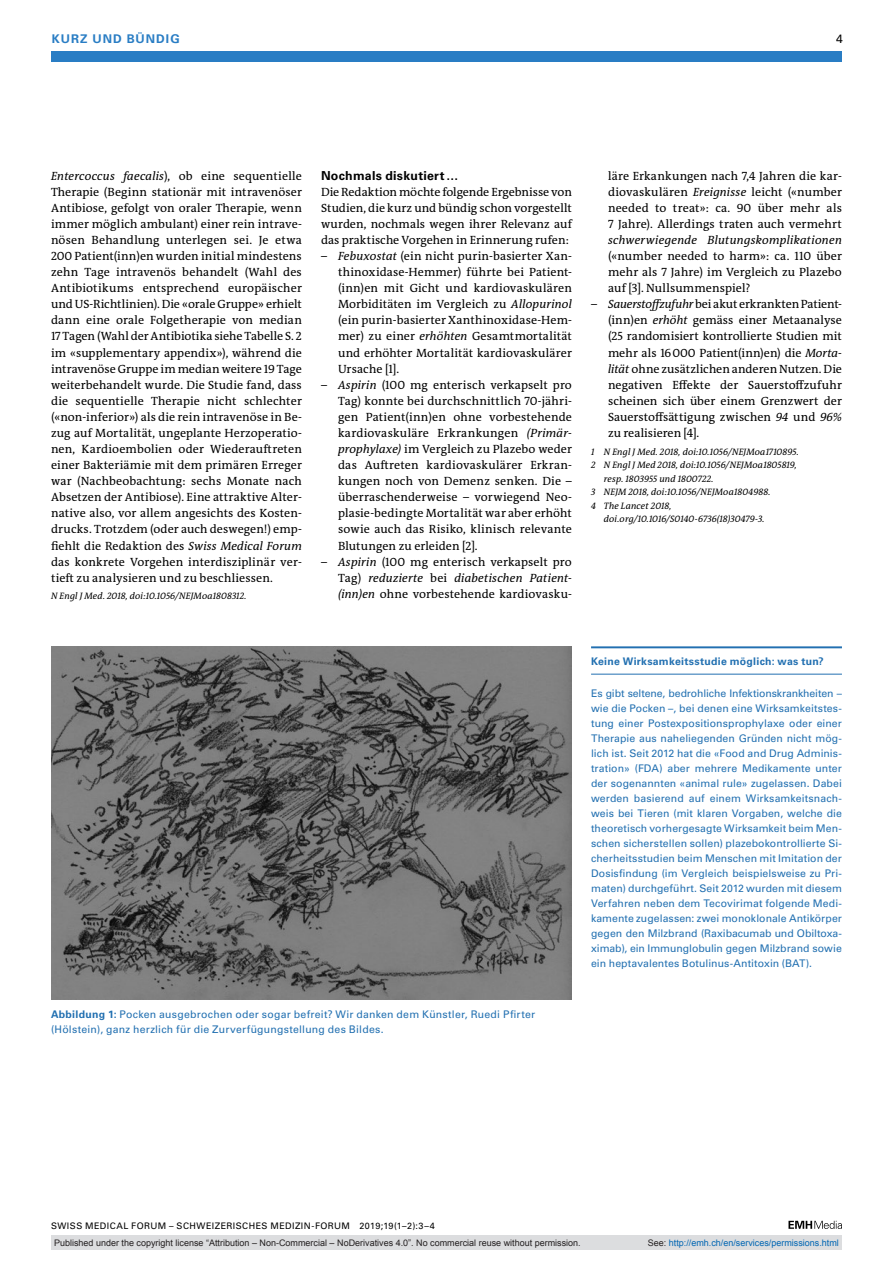
<style>
.page{position:relative;width:893px;height:1263px;background:#fff}
.page>*{position:absolute;margin:0;border:0;box-sizing:border-box;transform-origin:0 0}
.t1{font:700 12.3px "Univers LT Std";letter-spacing:.02em;color:#000}
.t2{font:12px/16px "The Antiqua B W5 Plain";letter-spacing:.01em;color:#000;text-align:justify}
.t3{font:italic 12px "The Antiqua B W5 Plain";letter-spacing:.02em;color:#000}
.t4{font:700 12px "Univers LT Std";letter-spacing:.085em;color:#297dc4}
.t5{font:12px "Univers LT Std";color:#000}
.t6{font:10.5px/15px "Univers LT Std";letter-spacing:.02em;color:#2270b1;text-align:justify}
.t7{font:700 10.5px "Univers LT Std";letter-spacing:.025em;color:#2270b1}
.t8{font:italic 9.3px "The Antiqua B W5 Plain";letter-spacing:.005em;color:#000}
.t9{font:9px "Arial";color:#231f20}
.t10{font:9px "Univers LT Std";letter-spacing:.05em;color:#000}
.t11{font:9px "Arial";color:#0166b3}
.s1{font-style:italic}
.s2{font-weight:700}
.s3{color:#231f20}
</style>
<div class="page">
<div style="left:51px;top:51px;width:791px;height:11px;background:#297dc4"></div>
<svg style="left:788px;top:1221px;width:54px;height:8px"></svg>
<hr style="left:591px;top:646px;width:251px;height:2px;background:#2270b1">
<hr style="left:591px;top:674px;width:251px;height:1px;background:#2270b1">
<img style="left:51px;top:646px;width:521px;height:353px">
<div style="left:51px;top:1235px;width:791px;height:15px;background:#dcdddf"></div>
<p class="t4" style="left:52px;top:31px;width:129px">KURZ UND BÜNDIG</p>
<p class="t5" style="left:836px;top:31px;width:8px">4</p>
<p class="t2" style="left:51px;top:168px;width:252px"><span class="s1">Entercoccus faecalis</span>), ob eine sequentielle Therapie (Beginn stationär mit intravenöser Antibiose, gefolgt von oraler Therapie, wenn immer möglich ambulant) einer rein intrave&shy;nösen Behandlung unterlegen sei. Je etwa 200 Patient(inn)en wurden initial mindestens zehn Tage intravenös behandelt (Wahl des Antibiotikums entsprechend europäischer und US-Richtlinien). Die «orale Gruppe» erhielt dann eine orale Folgetherapie von median 17 Tagen (Wahl der Antibiotika siehe Tabelle S. 2 im «supplementary appendix»), während die intravenöse Gruppe im median weitere 19 Tage weiterbehandelt wurde. Die Studie fand, dass die sequentielle Therapie nicht schlechter («non-inferior») als die rein intravenöse in Be&shy;zug auf Mortalität, ungeplante Herzoperatio&shy;nen, Kardioembolien oder Wiederauftreten einer Bakteriämie mit dem primären Erreger war (Nachbeobachtung: sechs Monate nach Absetzen der Antibiose). Eine attraktive Alter&shy;native also, vor allem angesichts des Kosten&shy;drucks. Trotzdem (oder auch deswegen!) emp&shy;fiehlt die Redaktion des <span class="s1">Swiss Medical Forum </span>das konkrete Vorgehen interdisziplinär ver&shy;tieft zu analysieren und zu beschliessen.</p>
<p class="t8" style="left:51px;top:590px;width:197px">N Engl J Med. 2018, doi:10.1056/NEJMoa1808312.</p>
<p class="t1" style="left:321px;top:168px;width:139px">Nochmals diskutiert…</p>
<p class="t2" style="left:321px;top:184px;width:252px">Die Redaktion möchte folgende Ergebnisse von Studien, die kurz und bündig schon vorgestellt wurden, nochmals wegen ihrer Relevanz auf das praktische Vorgehen in Erinnerung rufen:</p>
<p class="t2" style="left:338px;top:248px;width:235px;text-indent:-17px">– <span class="s1">Febuxostat</span> (ein nicht purin-basierter Xan&shy;thinoxidase-Hemmer) führte bei Patient-(inn)en mit Gicht und kardiovaskulären Morbiditäten im Vergleich zu <span class="s1">Allopurinol </span>(ein purin-basierter Xanthinoxidase-Hem&shy;mer) zu einer <span class="s1">erhöhten</span> Gesamtmortalität und erhöhter Mortalität kardiovaskulärer Ursache [1].</p>
<p class="t2" style="left:338px;top:377px;width:235px;text-indent:-17px">– <span class="s1">Aspirin</span> (100 mg enterisch verkapselt pro Tag) konnte bei durchschnittlich 70-jähri&shy;gen Patient(inn)en ohne vorbestehende kardiovaskuläre Erkrankungen <span class="s1">(Primär&shy;prophylaxe)</span> im Vergleich zu Plazebo weder das Auftreten kardiovaskulärer Erkran&shy;kungen noch von Demenz senken. Die – überraschenderweise – vorwiegend Neo&shy;plasie-bedingte Mortalität war aber erhöht sowie auch das Risiko, klinisch relevante Blutungen zu erleiden [2].</p>
<p class="t2" style="left:338px;top:554px;width:235px;text-indent:-17px">– <span class="s1">Aspirin</span> (100 mg enterisch verkapselt pro Tag) <span class="s1">reduzierte</span> bei <span class="s1">diabetischen Patient-(inn)en</span> ohne vorbestehende kardiovasku-</p>
<p class="t2" style="left:608px;top:168px;width:235px">läre Erkankungen nach 7,4 Jahren die kar&shy;diovaskulären <span class="s1">Ereignisse</span> leicht («number needed to treat»: ca. 90 über mehr als 7 Jahre). Allerdings traten auch vermehrt</p>
<p class="t3" style="left:608px;top:232px;width:235px">schwerwiegende Blutungskomplikationen</p>
<p class="t2" style="left:608px;top:248px;width:235px">(«number needed to harm»: ca. 110 über mehr als 7 Jahre) im Vergleich zu Plazebo auf [3]. Nullsummenspiel?</p>
<p class="t2" style="left:608px;top:296px;width:235px;text-indent:-17px">– <span class="s1">Sauerstoffzufuhr</span> bei akut erkrankten Patient-(inn)en <span class="s1">erhöht</span> gemäss einer Metaanalyse (25 randomisiert kontrollierte Studien mit mehr als 16000 Patient(inn)en) die <span class="s1">Morta&shy;lität</span> ohne zusätzlichen anderen Nutzen. Die negativen Effekte der Sauerstoffzufuhr scheinen sich über einem Grenzwert der Sauerstoffsättigung zwischen <span class="s1">94</span> und <span class="s1">96% </span>zu realisieren [4].</p>
<p class="t8" style="left:591px;top:446px;width:209px">1 N Engl J Med. 2018, doi:10.1056/NEJMoa1710895.</p>
<p class="t8" style="left:591px;top:459px;width:207px">2 N Engl J Med 2018, doi:10.1056/NEJMoa1805819,</p>
<p class="t8" style="left:604px;top:473px;width:111px">resp. 1803955 und 1800722.</p>
<p class="t8" style="left:591px;top:486px;width:181px">3 NEJM 2018, doi:10.1056/NEJMoa1804988.</p>
<p class="t8" style="left:591px;top:500px;width:82px">4 The Lancet 2018,</p>
<p class="t8" style="left:604px;top:513px;width:162px">doi.org/10.1016/S0140-6736(18)30479-3.</p>
<p class="t6" style="left:51px;top:1006px;width:486px;line-height:15.8px"><span class="s2">Abbildung 1:</span> Pocken ausgebrochen oder sogar befreit? Wir danken dem Künstler, Ruedi Pfirter (Hölstein), ganz herzlich für die Zurverfügungstellung des Bildes.</p>
<p class="t7" style="left:591px;top:655px;width:234px">Keine Wirksamkeitsstudie möglich: was tun?</p>
<p class="t6" style="left:591px;top:686px;width:252px">Es gibt seltene, bedrohliche Infektionskrankheiten – wie die Pocken –, bei denen eine Wirksamkeitstes&shy;tung einer Postexpositionsprophylaxe oder einer Therapie aus naheliegenden Gründen nicht mög&shy;lich ist. Seit 2012 hat die «Food and Drug Adminis&shy;tration» (FDA) aber mehrere Medikamente unter der sogenannten «animal rule» zugelassen. Dabei werden basierend auf einem Wirksamkeitsnach&shy;weis bei Tieren (mit klaren Vorgaben, welche die theoretisch vorhergesagte Wirksamkeit beim Men&shy;schen sicherstellen sollen) plazebokontrollierte Si&shy;cherheitsstudien beim Menschen mit Imitation der Dosisfindung (im Vergleich beispielsweise zu Pri&shy;maten) durchgeführt. Seit 2012 wurden mit diesem Verfahren neben dem Tecovirimat folgende Medi&shy;kamente zugelassen: zwei monoklonale Antikörper gegen den Milzbrand (Raxibacumab und Obiltoxa&shy;ximab), ein Immunglobulin gegen Milzbrand sowie ein heptavalentes Botulinus-Antitoxin (BAT).</p>
<p class="t10" style="left:51px;top:1220px;width:385px">SWISS MEDICAL FORUM – SCHWEIZERISCHES MEDIZIN-FORUM 2019;19(1–2):3–4</p>
<p class="t9" style="left:54px;top:1237px;width:528px">Published under the copyright license “Attribution – Non-Commercial – NoDerivatives 4.0”. No commercial reuse without permission.</p>
<p class="t11" style="left:648px;top:1237px;width:193px"><span class="s3">See:</span> http://emh.ch/en/services/permissions.html</p>
</div>
